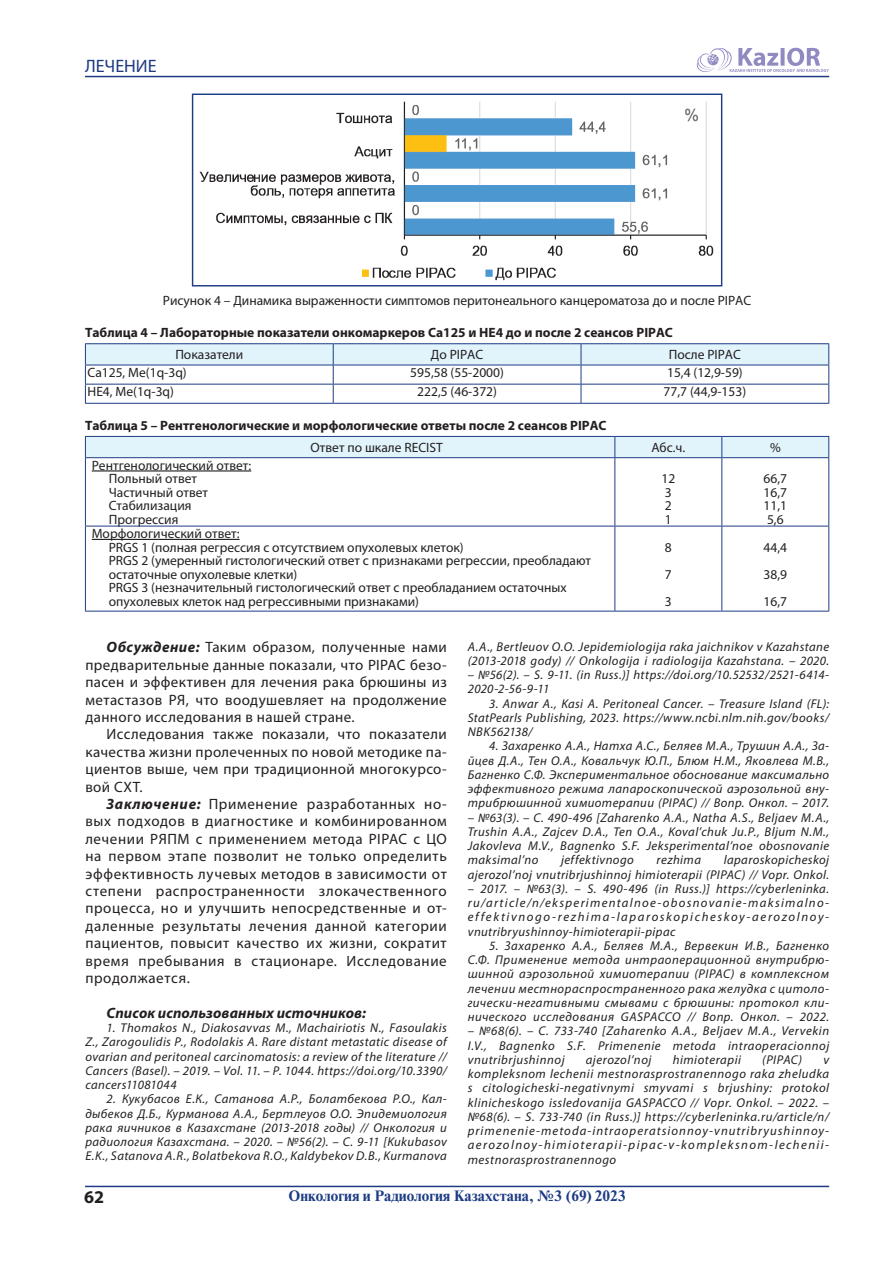
<style>
.page{position:relative;width:893px;height:1263px;background:#fff}
.page>*{position:absolute;margin:0;border:0;box-sizing:border-box;transform-origin:0 0}
.t1{font:18px "K Myriad Pro";color:#1e3c84}
.t2{font:700 18px "K Myriad Pro";color:#231f20}
._5_текст_рус{font:15px/17.4px "K Myriad Pro";letter-spacing:.03em;color:#231f20;text-align:justify}
.t3{font:700 15px "DS Times";color:#1e3c84}
._5_текст_рус-2{font:italic 700 15px "K Myriad Pro";letter-spacing:.005em;color:#231f20}
._8_рис_рус{font:13.5px/13.5px "K Myriad Pro";color:#231f20}
._9_таб_рус{font:700 13.5px "K Myriad Pro";color:#231f20}
._9_лит-ра{font:italic 12.75px/14.2px "K Myriad Pro";letter-spacing:.035em;color:#231f20;text-align:justify}
.s1{font-weight:700;font-style:italic}
</style>
<div class="page">
<hr style="left:85px;top:76px;width:744px;height:1px;background:#1e3c84">
<hr style="left:85px;top:1186px;width:744px;height:1px;background:#1e3c84">
<svg style="left:697px;top:47px;width:132px;height:25px"></svg>
<hr style="left:85px;top:343px;width:248px;height:1px;background:#1e3c84">
<hr style="left:333px;top:343px;width:248px;height:1px;background:#1e3c84">
<hr style="left:581px;top:343px;width:248px;height:1px;background:#1e3c84">
<svg style="left:85px;top:344px;width:744px;height:59px"></svg>
<hr style="left:85px;top:403px;width:248px;height:1px;background:#1e3c84">
<hr style="left:333px;top:403px;width:248px;height:1px;background:#1e3c84">
<hr style="left:581px;top:403px;width:248px;height:1px;background:#1e3c84">
<div style="left:85px;top:436px;width:744px;height:21px;background:#e1f4fc"></div>
<hr style="left:85px;top:457px;width:530px;height:1px;background:#1e3c84">
<hr style="left:85px;top:458px;width:1px;height:68px;background:#1e3c84">
<hr style="left:615px;top:457px;width:107px;height:1px;background:#1e3c84">
<hr style="left:614px;top:458px;width:1px;height:68px;background:#1e3c84">
<hr style="left:722px;top:457px;width:107px;height:1px;background:#1e3c84">
<hr style="left:721px;top:458px;width:1px;height:68px;background:#1e3c84">
<hr style="left:828px;top:458px;width:1px;height:68px;background:#1e3c84">
<hr style="left:85px;top:526px;width:530px;height:1px;background:#1e3c84">
<hr style="left:85px;top:526px;width:1px;height:85px;background:#1e3c84">
<hr style="left:615px;top:526px;width:107px;height:1px;background:#1e3c84">
<hr style="left:614px;top:526px;width:1px;height:85px;background:#1e3c84">
<hr style="left:722px;top:526px;width:107px;height:1px;background:#1e3c84">
<hr style="left:721px;top:526px;width:1px;height:85px;background:#1e3c84">
<hr style="left:828px;top:526px;width:1px;height:85px;background:#1e3c84">
<hr style="left:85px;top:611px;width:530px;height:1px;background:#1e3c84">
<hr style="left:615px;top:611px;width:107px;height:1px;background:#1e3c84">
<hr style="left:722px;top:611px;width:107px;height:1px;background:#1e3c84">
<hr style="left:92px;top:471px;width:159px;height:1px;background:#000003">
<hr style="left:92px;top:539px;width:148px;height:1px;background:#000003">
<img style="left:199px;top:101px;width:515px;height:180px">
<div style="left:192px;top:94px;width:530px;height:192px;border:1px solid #1e3c84"></div>
<h1 class="t1" style="left:85px;top:56px;width:73px">ЛЕЧЕНИЕ</h1>
<p class="_8_рис_рус" style="left:163px;top:294px;width:590px">Рисунок 4 – Динамика выраженности симптомов перитонеального канцероматоза до и после PIPAC</p>
<p class="_9_таб_рус" style="left:85px;top:325px;width:589px">Таблица 4 – Лабораторные показатели онкомаркеров Ca125 и HE4 до и после 2 сеансов PIPAC</p>
<p class="_8_рис_рус" style="left:175px;top:348px;width:69px">Показатели</p>
<p class="_8_рис_рус" style="left:431px;top:348px;width:54px">До PIPAC</p>
<p class="_8_рис_рус" style="left:669px;top:348px;width:74px">После PIPAC</p>
<p class="_8_рис_рус" style="left:88px;top:366px;width:101px">Са125, Me(1q-3q)</p>
<p class="_8_рис_рус" style="left:410px;top:366px;width:95px">595,58 (55-2000)</p>
<p class="_8_рис_рус" style="left:667px;top:366px;width:77px">15,4 (12,9-59)</p>
<p class="_8_рис_рус" style="left:88px;top:385px;width:88px">НЕ4, Me(1q-3q)</p>
<p class="_8_рис_рус" style="left:417px;top:385px;width:81px">222,5 (46-372)</p>
<p class="_8_рис_рус" style="left:664px;top:385px;width:84px">77,7 (44,9-153)</p>
<p class="_9_таб_рус" style="left:85px;top:418px;width:523px">Таблица 5 – Рентгенологические и морфологические ответы после 2 сеансов PIPAC</p>
<p class="_8_рис_рус" style="left:311px;top:441px;width:134px">Ответ по шкале RECIST</p>
<p class="_8_рис_рус" style="left:651px;top:441px;width:35px">Абс.ч.</p>
<p class="_8_рис_рус" style="left:770px;top:441px;width:12px">%</p>
<p class="_8_рис_рус" style="left:92px;top:459px;width:161px">Рентгенологический ответ:</p>
<p class="_8_рис_рус" style="left:109px;top:472px;width:90px">Польный ответ</p>
<p class="_8_рис_рус" style="left:109px;top:486px;width:101px">Частичный ответ</p>
<p class="_8_рис_рус" style="left:109px;top:499px;width:84px">Стабилизация</p>
<p class="_8_рис_рус" style="left:109px;top:513px;width:71px">Прогрессия</p>
<p class="_8_рис_рус" style="left:661px;top:472px;width:15px">12</p>
<p class="_8_рис_рус" style="left:665px;top:486px;width:8px">3</p>
<p class="_8_рис_рус" style="left:665px;top:499px;width:8px">2</p>
<p class="_8_рис_рус" style="left:665px;top:513px;width:8px">1</p>
<p class="_8_рис_рус" style="left:763px;top:472px;width:25px">66,7</p>
<p class="_8_рис_рус" style="left:763px;top:486px;width:25px">16,7</p>
<p class="_8_рис_рус" style="left:763px;top:499px;width:25px">11,1</p>
<p class="_8_рис_рус" style="left:767px;top:513px;width:18px">5,6</p>
<p class="_8_рис_рус" style="left:92px;top:527px;width:149px">Морфологический ответ:</p>
<p class="_8_рис_рус" style="left:109px;top:541px;width:356px">PRGS 1 (полная регрессия с отсутствием опухолевых клеток)</p>
<p class="_8_рис_рус" style="left:109px;top:554px;width:484px">PRGS 2 (умеренный гистологический ответ с признаками регрессии, преобладают остаточные опухолевые клетки)</p>
<p class="_8_рис_рус" style="left:109px;top:581px;width:460px">PRGS 3 (незначительный гистологический ответ с преобладанием остаточных опухолевых клеток над регрессивными признаками)</p>
<p class="_8_рис_рус" style="left:665px;top:541px;width:8px">8</p>
<p class="_8_рис_рус" style="left:665px;top:568px;width:8px">7</p>
<p class="_8_рис_рус" style="left:665px;top:595px;width:8px">3</p>
<p class="_8_рис_рус" style="left:763px;top:541px;width:25px">44,4</p>
<p class="_8_рис_рус" style="left:763px;top:568px;width:25px">38,9</p>
<p class="_8_рис_рус" style="left:763px;top:595px;width:25px">16,7</p>
<p class="_5_текст_рус" style="left:85px;top:639px;width:363px;text-indent:21px"><span class="s1">Обсуждение:</span> Таким образом, полученные нами предварительные данные показали, что PIPAC безо&shy;пасен и эффективен для лечения рака брюшины из метастазов РЯ, что воодушевляет на продолжение данного исследования в нашей стране.</p>
<p class="_5_текст_рус" style="left:85px;top:726px;width:363px;text-indent:21px">Исследования также показали, что показатели качества жизни пролеченных по новой методике па&shy;циентов выше, чем при традиционной многокурсо&shy;вой СХТ.</p>
<p class="_5_текст_рус" style="left:85px;top:795px;width:363px;text-indent:21px"><span class="s1">Заключение:</span> Применение разработанных но&shy;вых подходов в диагностике и комбинированном лечении РЯПМ с применением метода PIPAC с ЦО на первом этапе позволит не только определить эффективность лучевых методов в зависимости от степени распространенности злокачественного процесса, но и улучшить непосредственные и от&shy;даленные результаты лечения данной категории пациентов, повысит качество их жизни, сократит время пребывания в стационаре. Исследование продолжается.</p>
<p class="_5_текст_рус-2" style="left:107px;top:1004px;width:261px">Список использованных источников:</p>
<p class="_9_лит-ра" style="left:85px;top:1021px;width:363px;text-indent:21px">1. Thomakos N., Diakosavvas M., Machairiotis N., Fasoulakis Z., Zarogoulidis P., Rodolakis A. Rare distant metastatic disease of ovarian and peritoneal carcinomatosis: a review of the literature // Cancers (Basel). – 2019. – Vol. 11. – P. 1044. https://doi.org/10.3390/ cancers11081044</p>
<p class="_9_лит-ра" style="left:85px;top:1092px;width:363px;text-indent:21px">2. Кукубасов Е.К., Сатанова А.Р., Болатбекова Р.О., Кал&shy;дыбеков Д.Б., Курманова А.А., Бертлеуов О.О. Эпидемиология рака яичников в Казахстане (2013-2018 годы) // Онкология и радиология Казахстана. – 2020. – №56(2). – С. 9-11 [Kukubasov E.K., Satanova A.R., Bolatbekova R.O., Kaldybekov D.B., Kurmanova</p>
<p class="_9_лит-ра" style="left:468px;top:639px;width:363px">A.A., Bertleuov O.O. Jepidemiologija raka jaichnikov v Kazahstane (2013-2018 gody) // Onkologija i radiologija Kazahstana. – 2020.</p>
<p class="_9_лит-ра" style="left:468px;top:668px;width:363px">– №56(2). – S. 9-11. (in Russ.)] https://doi.org/10.52532/2521-6414-<br>2020-2-56-9-11</p>
<p class="_9_лит-ра" style="left:468px;top:696px;width:363px;text-indent:21px">3. Anwar A., Kasi A. Peritoneal Cancer. – Treasure Island (FL):<br>StatPearls Publishing, 2023. https://www.ncbi.nlm.nih.gov/books/ NBK562138/</p>
<p class="_9_лит-ра" style="left:468px;top:739px;width:363px;text-indent:21px">4. Захаренко А.А., Натха А.С., Беляев М.А., Трушин А.А., За&shy;йцев Д.А., Тен О.А., Ковальчук Ю.П., Блюм Н.М., Яковлева М.В., Багненко С.Ф. Экспериментальное обоснование максимально эффективного режима лапароскопической аэрозольной вну&shy;трибрюшинной химиотерапии (PIPAC) // Вопр. Онкол. – 2017.</p>
<p class="_9_лит-ра" style="left:468px;top:810px;width:363px">– №63(3). – С. 490-496 [Zaharenko A.A., Natha A.S., Beljaev M.A., Trushin A.A., Zajcev D.A., Ten O.A., Koval’chuk Ju.P., Bljum N.M., Jakovleva M.V., Bagnenko S.F. Jeksperimental’noe obosnovanie maksimal’no</p>
<p class="_9_лит-ра" style="left:561px;top:853px;width:74px">jeffektivnogo</p>
<p class="_9_лит-ра" style="left:657px;top:853px;width:46px">rezhima</p>
<p class="_9_лит-ра" style="left:468px;top:853px;width:363px;text-align:right">laparoskopicheskoj<br>ajerozol’noj vnutribrjushinnoj himioterapii (PIPAC) // Vopr. Onkol.</p>
<p class="_9_лит-ра" style="left:468px;top:882px;width:363px">– 2017. – №63(3). – S. 490-496 (in Russ.)] https://cyberleninka. ru/article/n/eksperimentalnoe-obosnovanie-maksimalno&shy;effektivnogo-rezhima-laparoskopicheskoy-aerozolnoy&shy;vnutribryushinnoy-himioterapii-pipac</p>
<p class="_9_лит-ра" style="left:468px;top:939px;width:363px;text-indent:21px">5. Захаренко А.А., Беляев М.А., Вервекин И.В., Багненко С.Ф. Применение метода интраоперационной внутрибрю&shy;шинной аэрозольной химиотерапии (PIPAC) в комплексном лечении местнораспространенного рака желудка с цитоло&shy;гически-негативными смывами с брюшины: протокол кли&shy;нического исследования GASPACCO // Вопр. Онкол. – 2022.</p>
<p class="_9_лит-ра" style="left:468px;top:1024px;width:363px">– №68(6). – С. 733-740 [Zaharenko A.A., Beljaev M.A., Vervekin I.V., Bagnenko S.F. Primenenie metoda intraoperacionnoj vnutribrjushinnoj</p>
<p class="_9_лит-ра" style="left:586px;top:1053px;width:67px">ajerozol’noj</p>
<p class="_9_лит-ра" style="left:673px;top:1053px;width:70px">himioterapii</p>
<p class="_9_лит-ра" style="left:762px;top:1053px;width:41px">(PIPAC)</p>
<p class="_9_лит-ра" style="left:468px;top:1053px;width:363px;text-indent:356px">v kompleksnom lechenii mestnorasprostranennogo raka zheludka s citologicheski-negativnymi smyvami s brjushiny: protokol klinicheskogo issledovanija GASPACCO // Vopr. Onkol. – 2022. – №68(6). – S. 733-740 (in Russ.)] https://cyberleninka.ru/article/n/ primenenie-metoda-intraoperatsionnoy-vnutribryushinnoy&shy;aerozolnoy-himioterapii-pipac-v-kompleksnom-lechenii&shy;mestnorasprostranennogo</p>
<h1 class="t2" style="left:84px;top:1187px;width:21px">62</h1>
<p class="t3" style="left:289px;top:1188px;width:339px">Онкология и Радиология Казахстана, №3 (69) 2023</p>
</div>
